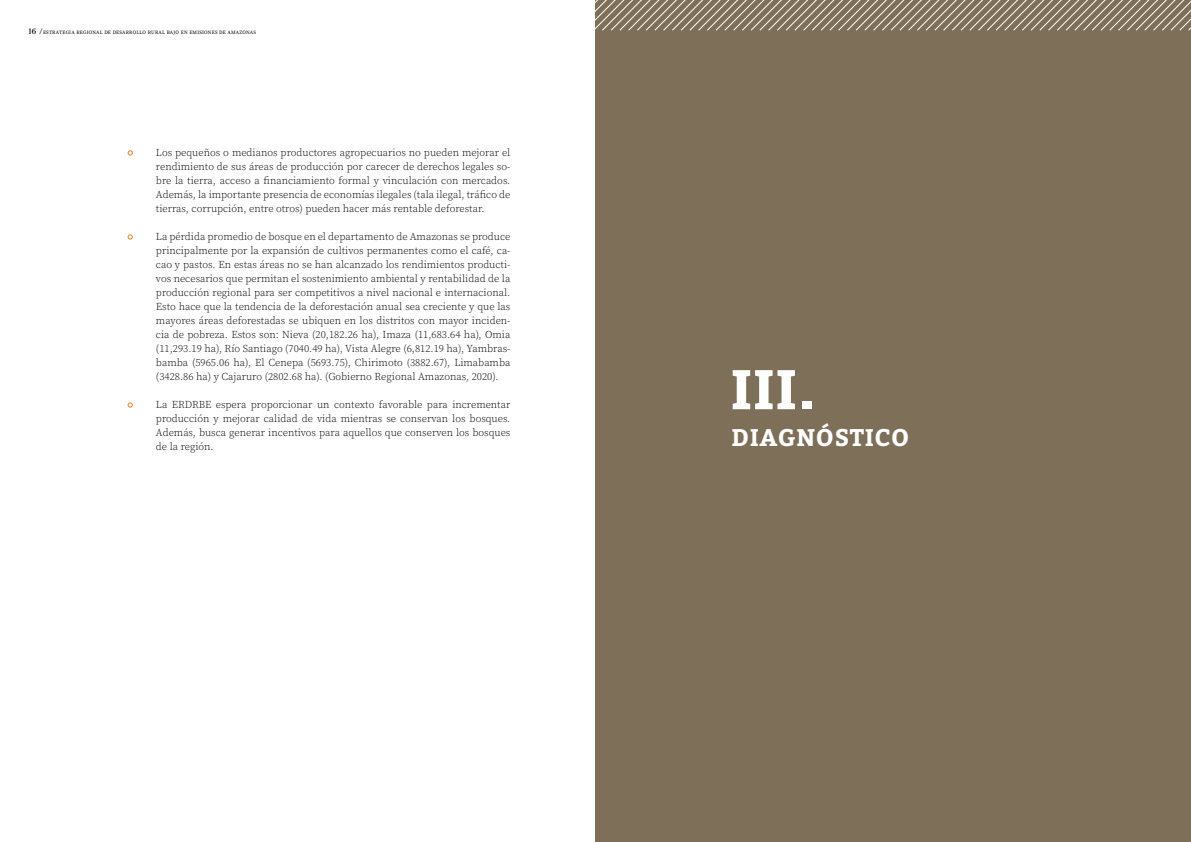
<style>
.page{position:relative;width:1191px;height:842px;background:#fff}
.page>*{position:absolute;margin:0;border:0;box-sizing:border-box;transform-origin:0 0}
.t1{font:900 55px "Roboto Slab";color:#fff}
.t2{font:700 24px "Bitter";letter-spacing:.025em;color:#fff}
.t3{font:300 10.5px/14px "Source Serif Pro";color:#000;text-align:justify}
.t4{font:5px "Source Serif Pro";letter-spacing:.04em;color:#000}
.s1{font-family:"Butler";font-weight:500;font-size:8px}
.s2{font-family:"Butler";font-weight:300;font-size:8px}
</style>
<div class="page">
<svg style="left:128px;top:150px;width:5px;height:6px"></svg>
<svg style="left:128px;top:234px;width:5px;height:6px"></svg>
<svg style="left:128px;top:402px;width:5px;height:6px"></svg>
<div style="left:595px;top:0;width:596px;height:842px;background:#7e6f58"></div>
<svg style="left:595px;top:0;width:596px;height:31px"></svg>
<p class="t4" style="left:28px;top:29px;width:229px"><span class="s1">16</span> <span class="s2">/</span>ESTRATEGIA REGIONAL DE DESARROLLO RURAL BAJO EN EMISIONES DE AMAZONAS</p>
<p class="t3" style="left:156px;top:145px;width:356px">Los pequeños o medianos productores agropecuarios no pueden mejorar el rendimiento de sus áreas de producción por carecer de derechos legales so&shy;bre la tierra, acceso a financiamiento formal y vinculación con mercados.<br>Además, la importante presencia de economías ilegales (tala ilegal, tráfico de tierras, corrupción, entre otros) pueden hacer más rentable deforestar.</p>
<p class="t3" style="left:156px;top:229px;width:356px">La pérdida promedio de bosque en el departamento de Amazonas se produce principalmente por la expansión de cultivos permanentes como el café, ca&shy;cao y pastos. En estas áreas no se han alcanzado los rendimientos producti&shy;vos necesarios que permitan el sostenimiento ambiental y rentabilidad de la producción regional para ser competitivos a nivel nacional e internacional.<br>Esto hace que la tendencia de la deforestación anual sea creciente y que las mayores áreas deforestadas se ubiquen en los distritos con mayor inciden&shy;cia de pobreza. Estos son: Nieva (20,182.26 ha), Imaza (11,683.64 ha), Omia (11,293.19 ha), Río Santiago (7040.49 ha), Vista Alegre (6,812.19 ha), Yambras&shy;bamba (5965.06 ha), El Cenepa (5693.75), Chirimoto (3882.67), Limabamba (3428.86 ha) y Cajaruro (2802.68 ha). (Gobierno Regional Amazonas, 2020).</p>
<p class="t3" style="left:156px;top:397px;width:356px">La ERDRBE espera proporcionar un contexto favorable para incrementar producción y mejorar calidad de vida mientras se conservan los bosques.<br>Además, busca generar incentivos para aquellos que conserven los bosques de la región.</p>
<h1 class="t1" style="left:731px;top:352px;width:83px">III.</h1>
<h2 class="t2" style="left:731px;top:419px;width:179px">DIAGNÓSTICO</h2>
</div>
